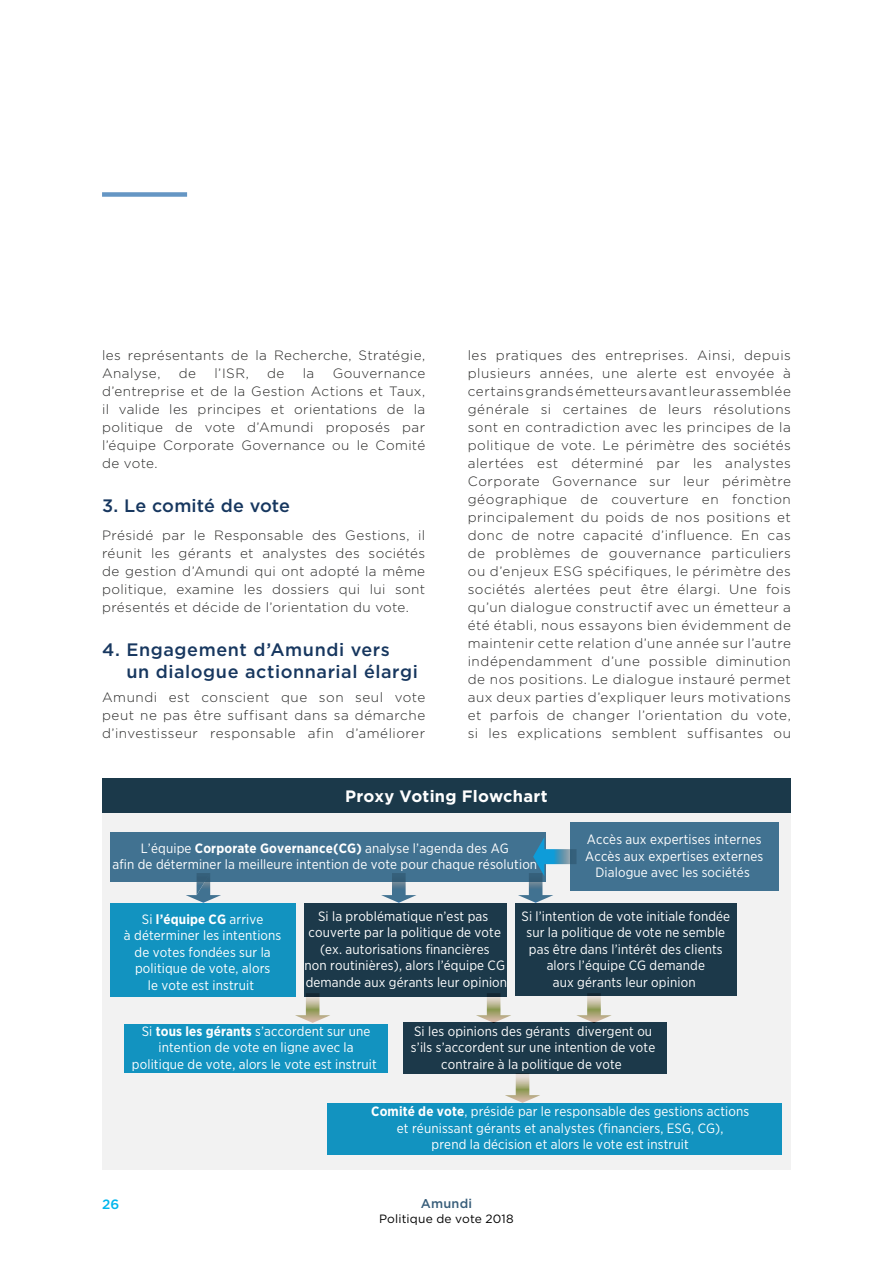
<style>
.page{position:relative;width:893px;height:1263px;background:#fff}
.page>*{position:absolute;margin:0;border:0;box-sizing:border-box;transform-origin:0 0}
.t1{font:500 18px/22.5px "Gotham";letter-spacing:.03em;color:#17375f}
.t2{font:500 18px "Gotham";color:#17375f}
.t3{font:700 16.5px "Gotham";letter-spacing:.015em;color:#fff}
.t4{font:300 13.5px/18px "Gotham";letter-spacing:.035em;color:#282827;text-align:justify}
.t5{font:13.5px/16.5px "Gotham Narrow";letter-spacing:.01em;color:#fff;text-align:center}
.t6{font:500 13.5px "Gotham";color:#00b6ed}
.t7{font:500 12.75px "Gotham";letter-spacing:.015em;color:#385e7a}
.t8{font:12px "Gotham";letter-spacing:.01em;color:#000}
.s1{font-weight:700}
</style>
<div class="page">
<div style="left:102px;top:192px;width:85px;height:5px;background:#6596c4"></div>
<div style="left:102px;top:813px;width:689px;height:356px;background:#f2f2f2"></div>
<div style="left:124px;top:1024px;width:264px;height:48px;background:#1293c0"></div>
<div style="left:110px;top:903px;width:186px;height:93px;background:#1293c0"></div>
<div style="left:110px;top:832px;width:435px;height:49px;background:#417291"></div>
<div style="left:570px;top:822px;width:209px;height:69px;background:#417291"></div>
<div style="left:304px;top:903px;width:203px;height:93px;background:#1c394a"></div>
<div style="left:515px;top:904px;width:222px;height:92px;background:#1c394a"></div>
<div style="left:328px;top:1103px;width:454px;height:51px;background:#1293c0"></div>
<div style="left:403px;top:1022px;width:264px;height:51px;background:#1c394a"></div>
<svg style="left:476px;top:993px;width:35px;height:30px"></svg>
<svg style="left:505px;top:1073px;width:35px;height:30px"></svg>
<svg style="left:576px;top:993px;width:35px;height:30px"></svg>
<svg style="left:295px;top:993px;width:35px;height:30px"></svg>
<svg style="left:186px;top:873px;width:35px;height:30px"></svg>
<svg style="left:381px;top:873px;width:35px;height:30px"></svg>
<svg style="left:518px;top:837px;width:59px;height:66px"></svg>
<div style="left:102px;top:778px;width:689px;height:35px;background:#1b394a"></div>
<p class="t4" style="left:102px;top:346px;width:325px">les représentants de la Recherche, Stratégie,<br>Analyse,</p>
<p class="t4" style="left:179px;top:364px;width:19px">de</p>
<p class="t4" style="left:214px;top:364px;width:36px">l’ISR,</p>
<p class="t4" style="left:267px;top:364px;width:19px">de</p>
<p class="t4" style="left:303px;top:364px;width:13px">la</p>
<p class="t4" style="left:102px;top:364px;width:325px;text-indent:231px">Gouvernance d’entreprise et de la Gestion Actions et Taux, il valide les principes et orientations de la politique de vote d’Amundi proposés par l’équipe Corporate Governance ou le Comité de vote.</p>
<h1 class="t2" style="left:102px;top:494px;width:190px">3. Le comité de vote</h1>
<p class="t4" style="left:102px;top:526px;width:325px">Présidé par le Responsable des Gestions, il réunit les gérants et analystes des sociétés de gestion d’Amundi qui ont adopté la même politique, examine les dossiers qui lui sont présentés et décide de l’orientation du vote.</p>
<h1 class="t1" style="left:126px;top:638px;width:293px;text-indent:-24px">4. Engagement d’Amundi vers<br>un dialogue actionnarial élargi</h1>
<p class="t4" style="left:102px;top:688px;width:325px">Amundi est conscient que son seul vote peut ne pas être suffisant dans sa démarche d’investisseur responsable afin d’améliorer</p>
<p class="t4" style="left:468px;top:346px;width:325px">les pratiques des entreprises. Ainsi, depuis plusieurs années, une alerte est envoyée à certains grands émetteurs avant leur assemblée générale si certaines de leurs résolutions sont en contradiction avec les principes de la politique de vote. Le périmètre des sociétés alertées est déterminé par les analystes Corporate Governance sur leur périmètre géographique de couverture en fonction principalement du poids de nos positions et donc de notre capacité d’influence. En cas de problèmes de gouvernance particuliers ou d’enjeux ESG spécifiques, le périmètre des sociétés alertées peut être élargi. Une fois qu’un dialogue constructif avec un émetteur a été établi, nous essayons bien évidemment de maintenir cette relation d’une année sur l’autre indépendamment d’une possible diminution de nos positions. Le dialogue instauré permet aux deux parties d’expliquer leurs motivations et parfois de changer l’orientation du vote, si les explications semblent suffisantes ou</p>
<p class="t3" style="left:345px;top:785px;width:204px">Proxy Voting Flowchart</p>
<p class="t5" style="left:113px;top:839px;width:426px">L’équipe <span class="s1">Corporate Governance(CG)</span> analyse l’agenda des AG<br>afin de déterminer la meilleure intention de vote pour chaque résolution</p>
<p class="t5" style="left:585px;top:831px;width:179px">Accès aux expertises internes<br>Accès aux expertises externes<br>Dialogue avec les sociétés</p>
<p class="t5" style="left:305px;top:908px;width:204px">Si la problématique n’est pas couverte par la politique de vote (ex. autorisations financières<br>non routinières), alors l’équipe CG demande aux gérants leur opinion</p>
<p class="t5" style="left:521px;top:908px;width:210px">Si l’intention de vote initiale fondée sur la politique de vote ne semble pas être dans l’intérêt des clients alors l’équipe CG demande<br>aux gérants leur opinion</p>
<p class="t5" style="left:411px;top:1022px;width:246px">Si les opinions des gérants divergent ou s’ils s’accordent sur une intention de vote contraire à la politique de vote</p>
<p class="t5" style="left:124px;top:910px;width:159px">Si <span class="s1">l’équipe CG</span> arrive<br>à déterminer les intentions de votes fondées sur la politique de vote, alors<br>le vote est instruit</p>
<p class="t5" style="left:132px;top:1022px;width:246px">Si <span class="s1">tous les gérants</span> s’accordent sur une intention de vote en ligne avec la politique de vote, alors le vote est instruit</p>
<p class="t5" style="left:371px;top:1103px;width:379px"><span class="s1">Comité de vote</span>, présidé par le responsable des gestions actions et réunissant gérants et analystes (financiers, ESG, CG),<br>prend la décision et alors le vote est instruit</p>
<p class="t6" style="left:102px;top:1195px;width:19px">26</p>
<p class="t7" style="left:421px;top:1195px;width:53px">Amundi</p>
<p class="t8" style="left:379px;top:1211px;width:136px">Politique de vote 2018</p>
</div>
